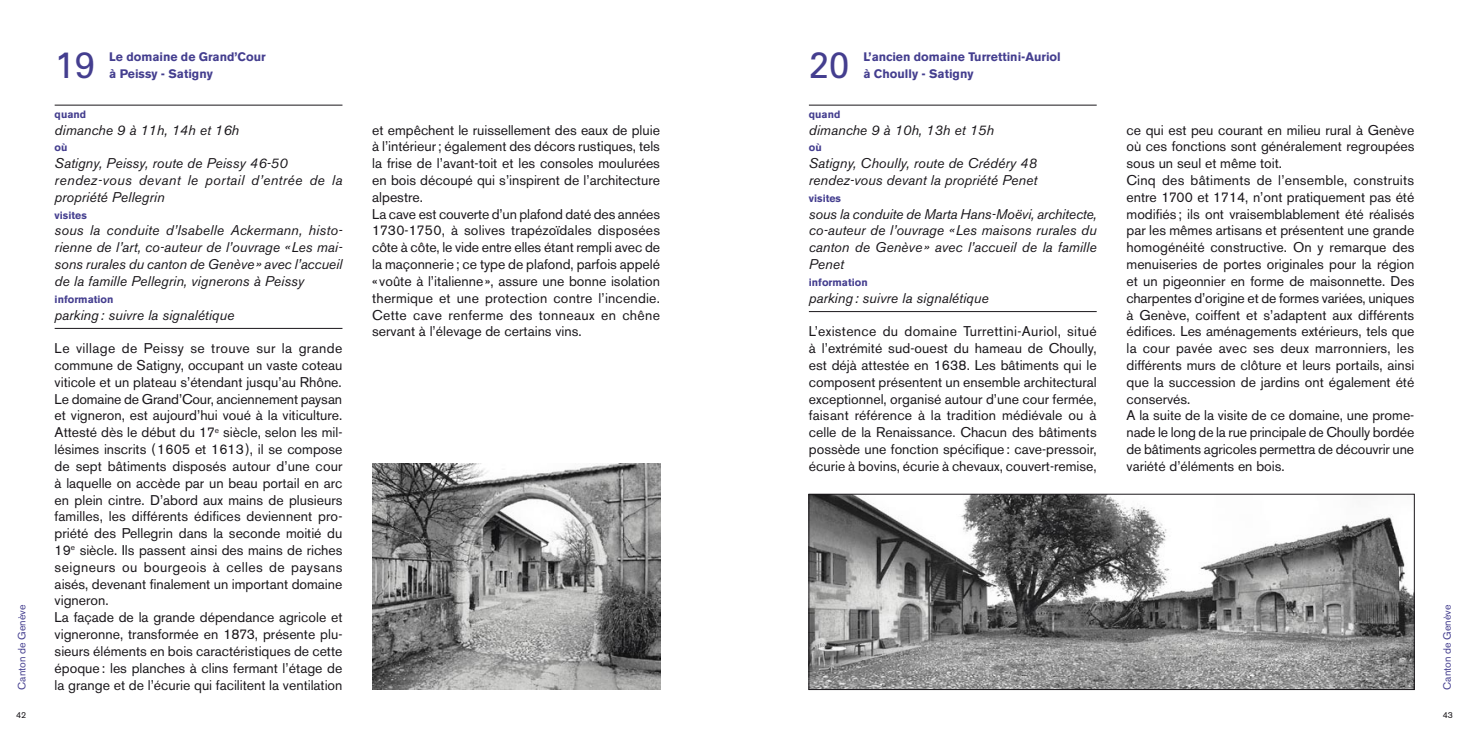
<style>
.page{position:relative;width:1469px;height:735px;background:#fff}
.page>*{position:absolute;margin:0;border:0;box-sizing:border-box;transform-origin:0 0}
.t1{font:36.4px "Zurich BT";color:#443e8f}
.t2{font:14px/16.8px "Akzidenz Grotesk BE";color:#1a171b}
.t3{font:italic 14px/16.8px "Akzidenz Grotesk BE";color:#1a171b}
.t4{font:700 12.25px/16.8px "Akzidenz Grotesk BE";color:#443e8f}
.t5{font:700 10.5px "Akzidenz Grotesk BE";color:#443e8f}
.t6{font:10.5px "Akzidenz Grotesk BE";color:#443e8f}
.t7{font:8.75px "Akzidenz Grotesk BE";color:#1a171b}
</style>
<div class="page">
<img style="left:372px;top:463px;width:288px;height:226px">
<img style="left:810px;top:496px;width:602px;height:191px">
<div style="left:808px;top:494px;width:606px;height:195px;border:1px solid #1a171b"></div>
<hr style="left:55px;top:105px;width:287px;height:1px;background:#1a171b">
<hr style="left:55px;top:328px;width:287px;height:1px;background:#1a171b">
<hr style="left:809px;top:105px;width:287px;height:1px;background:#1a171b">
<hr style="left:809px;top:311px;width:287px;height:1px;background:#1a171b">
<p class="t4" style="left:109px;top:49px;width:158px">Le domaine de Grand’Cour à Peissy - Satigny</p>
<h1 class="t1" style="left:55px;top:43px;width:42px">19</h1>
<h1 class="t1" style="left:809px;top:43px;width:42px">20</h1>
<p class="t4" style="left:863px;top:49px;width:199px">L’ancien domaine Turrettini-Auriol à Choully - Satigny</p>
<p class="t5" style="left:55px;top:108px;width:33px">quand</p>
<p class="t3" style="left:55px;top:121px;width:186px">dimanche 9 à 11h, 14h et 16h</p>
<p class="t5" style="left:55px;top:141px;width:14px">où</p>
<p class="t3" style="left:55px;top:155px;width:289px">Satigny, Peissy, route de Peissy 46-50 rendez-vous devant le portail d’entrée de la propriété Pellegrin</p>
<p class="t5" style="left:55px;top:209px;width:34px">visites</p>
<p class="t3" style="left:55px;top:222px;width:289px;text-align:justify">sous la conduite d’Isabelle Ackermann, histo&shy;rienne de l’art, co-auteur de l’ouvrage «Les mai&shy;sons rurales du canton de Genève» avec l’accueil de la famille Pellegrin, vignerons à Peissy</p>
<p class="t5" style="left:55px;top:293px;width:60px">information</p>
<p class="t3" style="left:55px;top:306px;width:181px">parking: suivre la signalétique</p>
<p class="t2" style="left:55px;top:340px;width:289px">Le village de Peissy se trouve sur la grande commune de Satigny, occupant un vaste coteau viticole et un plateau s’étendant jusqu’au Rhône.<br>Le domaine de Grand’Cour, anciennement paysan et vigneron, est aujourd’hui voué à la viticulture.<br>Attesté dès le début du 1 7<sup>e</sup> siècle, selon les mil&shy;lésimes inscrits ( 1 605 et 1 61 3), il se compose de sept bâtiments disposés autour d’une cour à laquelle on accède par un beau portail en arc en plein cintre. D’abord aux mains de plusieurs familles, les différents édifices deviennent pro&shy;priété des Pellegrin dans la seconde moitié du 1 9<sup>e</sup> siècle. Ils passent ainsi des mains de riches seigneurs ou bourgeois à celles de paysans aisés, devenant finalement un important domaine vigneron.<br>La façade de la grande dépendance agricole et vigneronne, transformée en 1 873, présente plu&shy;sieurs éléments en bois caractéristiques de cette époque: les planches à clins fermant l’étage de la grange et de l’écurie qui facilitent la ventilation</p>
<p class="t5" style="left:809px;top:108px;width:33px">quand</p>
<p class="t3" style="left:809px;top:121px;width:186px">dimanche 9 à 10h, 13h et 15h</p>
<p class="t5" style="left:809px;top:141px;width:14px">où</p>
<p class="t3" style="left:809px;top:155px;width:230px">Satigny, Choully, route de Crédéry 48 rendez-vous devant la propriété Penet</p>
<p class="t5" style="left:809px;top:192px;width:34px">visites</p>
<p class="t3" style="left:809px;top:205px;width:289px;text-align:justify">sous la conduite de Marta Hans-Moëvi, architecte, co-auteur de l’ouvrage «Les maisons rurales du canton de Genève» avec l’accueil de la famille Penet</p>
<p class="t5" style="left:809px;top:276px;width:60px">information</p>
<p class="t3" style="left:809px;top:289px;width:181px">parking: suivre la signalétique</p>
<p class="t2" style="left:809px;top:323px;width:289px;text-align:justify">L’existence du domaine Turrettini-Auriol, situé à l’extrémité sud-ouest du hameau de Choully, est déjà attestée en 1 638. Les bâtiments qui le composent présentent un ensemble architectural exceptionnel, organisé autour d’une cour fermée, faisant référence à la tradition médiévale ou à celle de la Renaissance. Chacun des bâtiments possède une fonction spécifique: cave-pressoir, écurie à bovins, écurie à chevaux, couvert-remise,</p>
<p class="t2" style="left:372px;top:121px;width:289px">et empêchent le ruissellement des eaux de pluie à l’intérieur; également des décors rustiques, tels la frise de l’avant-toit et les consoles moulurées en bois découpé qui s’inspirent de l’architecture alpestre.<br>La cave est couverte d’un plafond daté des années 1 730-1 750, à solives trapézoïdales disposées côte à côte, le vide entre elles étant rempli avec de la maçonnerie; ce type de plafond, parfois appelé «voûte à l’italienne», assure une bonne isolation thermique et une protection contre l’incendie.<br>Cette cave renferme des tonneaux en chêne servant à l’élevage de certains vins.</p>
<p class="t2" style="left:1126px;top:121px;width:289px">ce qui est peu courant en milieu rural à Genève où ces fonctions sont généralement regroupées sous un seul et même toit.<br>Cinq des bâtiments de l’ensemble, construits entre 1 700 et 1 71 4, n’ont pratiquement pas été modifiés ; ils ont vraisemblablement été réalisés par les mêmes artisans et présentent une grande homogénéité constructive. On y remarque des menuiseries de portes originales pour la région et un pigeonnier en forme de maisonnette. Des charpentes d’origine et de formes variées, uniques à Genève, coiffent et s’adaptent aux différents édifices. Les aménagements extérieurs, tels que la cour pavée avec ses deux marronniers, les différents murs de clôture et leurs portails, ainsi que la succession de jardins ont également été conservés.<br>A la suite de la visite de ce domaine, une prome&shy;nade le long de la rue principale de Choully bordée de bâtiments agricoles permettra de découvrir une variété d’éléments en bois.</p>
<p class="t6" style="left:16px;top:689px;width:86px;rotate:-90deg">Canton de Genève</p>
<p class="t6" style="left:1440px;top:689px;width:86px;rotate:-90deg">Canton de Genève</p>
<p class="t7" style="left:16px;top:709px;width:12px">42</p>
<p class="t7" style="left:1442px;top:709px;width:12px">43</p>
</div>
